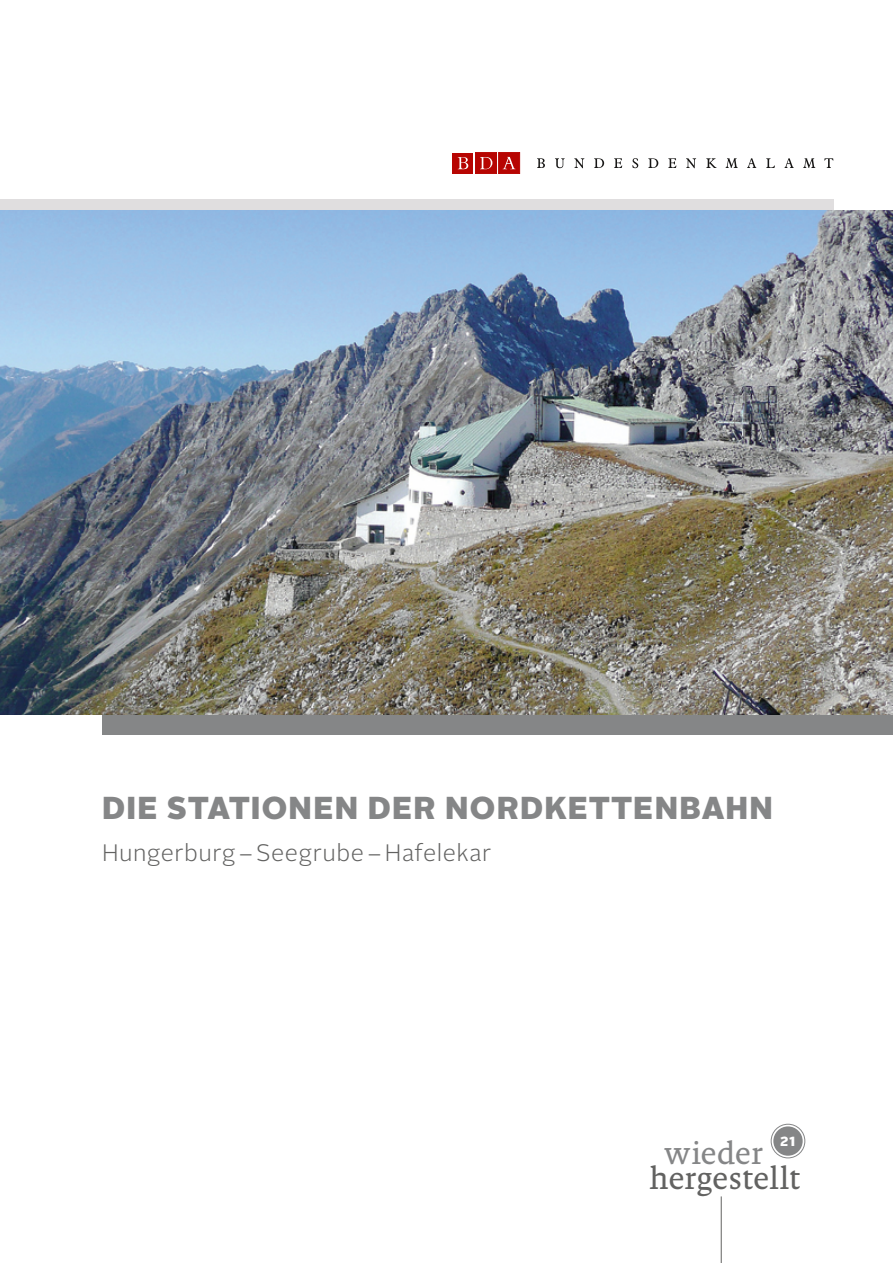
<style>
.page{position:relative;width:893px;height:1263px;background:#fff}
.page>*{position:absolute;margin:0;border:0;box-sizing:border-box;transform-origin:0 0}
.t1{font:32.7px "Malaga OT";letter-spacing:-.015em;color:#626261}
.t2{font:32.7px "Malaga OT";letter-spacing:-.015em;color:#858687}
.t3{font:900 31.65px "Alright Sans";letter-spacing:.04em;color:#858687}
.t4{font:300 23.7px "Alright Sans";letter-spacing:.02em;color:#626261}
.t5{font:900 13.35px "Alright Sans";color:#fff}
</style>
<div class="page">
<div style="left:102px;top:693px;width:791px;height:42px;background:#858687"></div>
<div style="left:0;top:199px;width:833px;height:32px;background:#e0dedf"></div>
<div style="left:452px;top:153px;width:21px;height:21px;background:#b70502"></div>
<svg style="left:458px;top:157px;width:10px;height:12px"></svg>
<div style="left:499px;top:153px;width:21px;height:21px;background:#b70502;border:1px solid #b70502"></div>
<svg style="left:503px;top:157px;width:12px;height:12px"></svg>
<div style="left:475px;top:153px;width:21px;height:21px;background:#b70502"></div>
<svg style="left:480px;top:157px;width:12px;height:12px"></svg>
<svg style="left:537px;top:158px;width:8px;height:10px"></svg>
<svg style="left:555px;top:158px;width:10px;height:10px"></svg>
<svg style="left:574px;top:158px;width:10px;height:10px"></svg>
<svg style="left:594px;top:158px;width:10px;height:10px"></svg>
<svg style="left:614px;top:158px;width:8px;height:10px"></svg>
<svg style="left:632px;top:158px;width:6px;height:10px"></svg>
<svg style="left:648px;top:158px;width:10px;height:10px"></svg>
<svg style="left:668px;top:158px;width:8px;height:10px"></svg>
<svg style="left:686px;top:158px;width:10px;height:10px"></svg>
<svg style="left:706px;top:158px;width:10px;height:10px"></svg>
<svg style="left:726px;top:158px;width:12px;height:10px"></svg>
<svg style="left:747px;top:158px;width:9px;height:10px"></svg>
<svg style="left:766px;top:158px;width:9px;height:10px"></svg>
<svg style="left:784px;top:158px;width:10px;height:10px"></svg>
<svg style="left:803px;top:158px;width:12px;height:10px"></svg>
<svg style="left:824px;top:158px;width:9px;height:10px"></svg>
<div style="left:773px;top:1126px;width:30px;height:30px;background:#858687;border-radius:50%"></div>
<div style="left:771px;top:1124px;width:34px;height:34px;border:1px solid #858687;border-radius:50%"></div>
<hr style="left:721px;top:1196px;width:1px;height:67px;background:#626261">
<img style="left:0;top:210px;width:893px;height:504px">
<p class="t3" style="left:102px;top:785px;width:672px">DIE STATIONEN DER NORDKETTENBAHN</p>
<p class="t4" style="left:102px;top:837px;width:391px">Hungerburg – Seegrube – Hafelekar</p>
<p class="t2" style="left:664px;top:1134px;width:100px">wieder</p>
<p class="t5" style="left:780px;top:1131px;width:17px">21</p>
<p class="t1" style="left:649px;top:1159px;width:153px">hergestellt</p>
</div>
